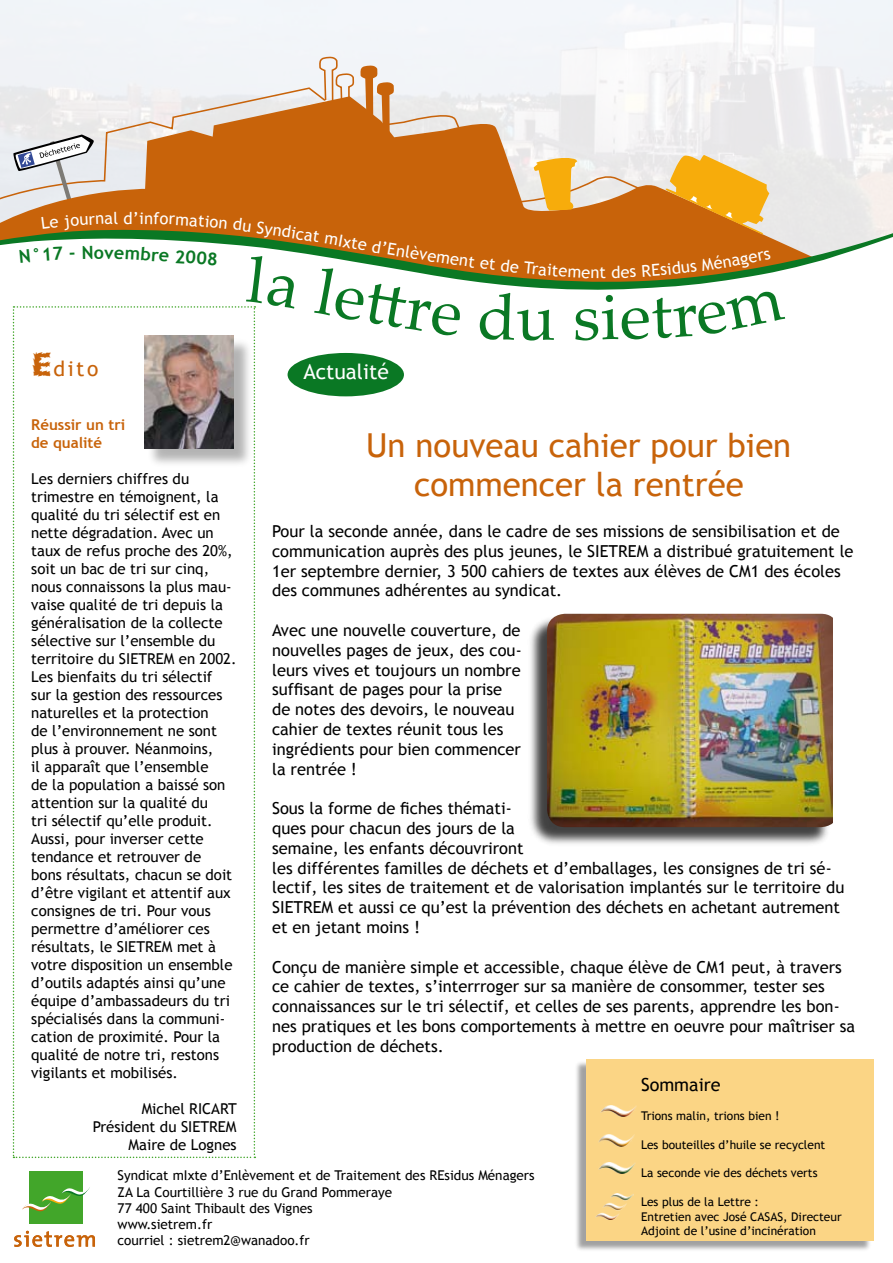
<style>
.page{position:relative;width:893px;height:1263px;background:#fff}
.page>*{position:absolute;margin:0;border:0;box-sizing:border-box;transform-origin:0 0}
.t1{font:64.5px "Palatino Linotype";color:#0a7824}
.t2{font:33px/39.6px "Trebuchet MS";color:#c8630a;text-align:center}
.t3{font:21px "Trebuchet MS";color:#fff}
.t4{font:21px "Trebuchet MS";color:#c8630a}
.t5{font:18px "Trebuchet MS";color:#000}
.t6{font:700 18px "Trebuchet MS";color:#0a7824}
.t7{font:16.5px/19.8px "Trebuchet MS";color:#000}
.t8{font:16.5px "Trebuchet MS";color:#fff}
.t9{font:15px/18px "Trebuchet MS";color:#000}
.t10{font:700 15px/18px "Trebuchet MS";color:#c8630a}
.t11{font:13.5px/16.2px "Trebuchet MS";color:#000}
.t12{font:12px/14.4px "Trebuchet MS";color:#000}
.s1{font-family:"Flames MF";font-size:30px}
</style>
<div class="page">
<div style="left:574px;top:1060px;width:299px;height:192px;background:#000;opacity:.75"></div>
<div style="left:586px;top:1059px;width:287px;height:181px;background:#fbd585"></div>
<img style="left:596px;top:1194px;width:37px;height:25px">
<img style="left:599px;top:1134px;width:36px;height:13px">
<img style="left:600px;top:1106px;width:37px;height:10px">
<img style="left:599px;top:1163px;width:36px;height:10px">
<div style="left:30px;top:1171px;width:53px;height:53px;background:#42a62a"></div>
<svg style="left:14px;top:1231px;width:81px;height:16px"></svg>
<svg style="left:22px;top:1185px;width:68px;height:26px"></svg>
<div style="left:288px;top:353px;width:116px;height:43px;background:#0a7824;border-radius:50%"></div>
<div style="left:527px;top:615px;width:304px;height:231px;background:#000;opacity:.75"></div>
<img style="left:547px;top:614px;width:285px;height:213px">
<svg style="left:0;top:87px;width:782px;height:9px"></svg>
<svg style="left:0;top:96px;width:817px;height:101px"></svg>
<svg style="left:318px;top:54px;width:76px;height:79px"></svg>
<svg style="left:0;top:197px;width:893px;height:93px;fill:#c8630a"></svg>
<svg style="left:534px;top:154px;width:43px;height:57px;background:#f2c059"></svg>
<svg style="left:665px;top:155px;width:104px;height:79px;background:#e8a63b"></svg>
<svg style="left:575px;top:289px;width:210px;height:1px"></svg>
<svg style="left:42px;top:211px;width:76px;height:19px"></svg>
<svg style="left:13px;top:246px;width:254px;height:912px"></svg>
<svg style="left:140px;top:212px;width:87px;height:17px"></svg>
<svg style="left:233px;top:217px;width:32px;height:17px"></svg>
<div style="left:480px;top:259px;width:118px;height:19px;background:#c8630a"></div>
<svg style="left:612px;top:266px;width:24px;height:12px"></svg>
<svg style="left:642px;top:250px;width:129px;height:27px;background:#b56710"></svg>
<p class="t6" style="left:94px;top:241px;width:12px">o</p>
<p class="t8" style="left:124px;top:208px;width:17px">d’</p>
<p class="t6" style="left:152px;top:243px;width:68px;rotate:4deg">re 2008</p>
<p class="t4" style="left:32px;top:356px;width:68px"><span class="s1">E</span>dito</p>
<p class="t8" style="left:266px;top:218px;width:50px;rotate:9deg">yndica</p>
<p class="t8" style="left:315px;top:226px;width:77px;rotate:10deg">t mIxte d’</p>
<p class="t8" style="left:389px;top:239px;width:51px;rotate:9deg">Enlève</p>
<p class="t8" style="left:438px;top:247px;width:40px;rotate:8deg">ment</p>
<h1 class="t1" style="left:276px;top:237px;width:142px;rotate:10deg">a let</h1>
<p class="t3" style="left:303px;top:359px;width:87px">Actualité</p>
<h1 class="t1" style="left:517px;top:272px;width:40px">u</h1>
<p class="t8" style="left:600px;top:263px;width:8px">t</p>
<p class="t10" style="left:31px;top:415px;width:96px">Réussir un tri de qualité</p>
<p class="t9" style="left:31px;top:469px;width:207px">Les derniers chiffres du trimestre en témoignent, la qualité du tri sélectif est en nette dégradation. Avec un taux de refus proche des 20%, soit un bac de tri sur cinq, nous connaissons la plus mau&shy;vaise qualité de tri depuis la généralisation de la collecte sélective sur l’ensemble du territoire du SIETREM en 2002.<br>Les bienfaits du tri sélectif<br>sur la gestion des ressources naturelles et la protection<br>de l’environnement ne sont plus à prouver. Néanmoins,<br>il apparaît que l’ensemble<br>de la population a baissé son attention sur la qualité du<br>tri sélectif qu’elle produit.<br>Aussi, pour inverser cette tendance et retrouver de<br>bons résultats, chacun se doit d’être vigilant et attentif aux consignes de tri. Pour vous permettre d’améliorer ces résultats, le SIETREM met à votre disposition un ensemble d’outils adaptés ainsi qu’une équipe d’ambassadeurs du tri spécialisés dans la communi&shy;cation de proximité. Pour la qualité de notre tri, restons vigilants et mobilisés.</p>
<p class="t9" style="left:93px;top:1099px;width:146px;text-align:right">Michel RICART<br>Président du SIETREM<br>Maire de Lognes</p>
<h2 class="t2" style="left:366px;top:426px;width:427px">Un nouveau cahier pour bien commencer la rentrée</h2>
<p class="t7" style="left:272px;top:521px;width:583px">Pour la seconde année, dans le cadre de ses missions de sensibilisation et de communication auprès des plus jeunes, le SIETREM a distribué gratuitement le 1er septembre dernier, 3 500 cahiers de textes aux élèves de CM1 des écoles des communes adhérentes au syndicat.</p>
<p class="t7" style="left:272px;top:620px;width:251px">Avec une nouvelle couverture, de nouvelles pages de jeux, des cou&shy;leurs vives et toujours un nombre suffisant de pages pour la prise de notes des devoirs, le nouveau cahier de textes réunit tous les ingrédients pour bien commencer la rentrée !</p>
<p class="t7" style="left:272px;top:799px;width:574px">Sous la forme de fiches thémati-<br>ques pour chacun des jours de la<br>semaine, les enfants découvriront<br>les différentes familles de déchets et d’emballages, les consignes de tri sé&shy;lectif, les sites de traitement et de valorisation implantés sur le territoire du SIETREM et aussi ce qu’est la prévention des déchets en achetant autrement et en jetant moins !</p>
<p class="t7" style="left:272px;top:957px;width:584px">Conçu de manière simple et accessible, chaque élève de CM1 peut, à travers ce cahier de textes, s’interrroger sur sa manière de consommer, tester ses connaissances sur le tri sélectif, et celles de ses parents, apprendre les bon&shy;nes pratiques et les bons comportements à mettre en oeuvre pour maîtriser sa production de déchets.</p>
<p class="t5" style="left:641px;top:1074px;width:81px">Sommaire</p>
<p class="t12" style="left:641px;top:1108px;width:140px">Trions malin, trions bien !</p>
<p class="t12" style="left:641px;top:1137px;width:186px">Les bouteilles d’huile se recyclent</p>
<p class="t12" style="left:641px;top:1166px;width:178px">La seconde vie des déchets verts</p>
<p class="t12" style="left:641px;top:1195px;width:202px">Les plus de la Lettre :<br>Entretien avec José CASAS, Directeur<br>Adjoint de l’usine d’incinération</p>
<p class="t11" style="left:118px;top:1168px;width:418px">Syndicat mIxte d’Enlèvement et de Traitement des REsidus Ménagers ZA La Courtillière 3 rue du Grand Pommeraye<br>77 400 Saint Thibault des Vignes<br>www.sietrem.fr<br>courriel : sietrem2@wanadoo.fr</p>
</div>
